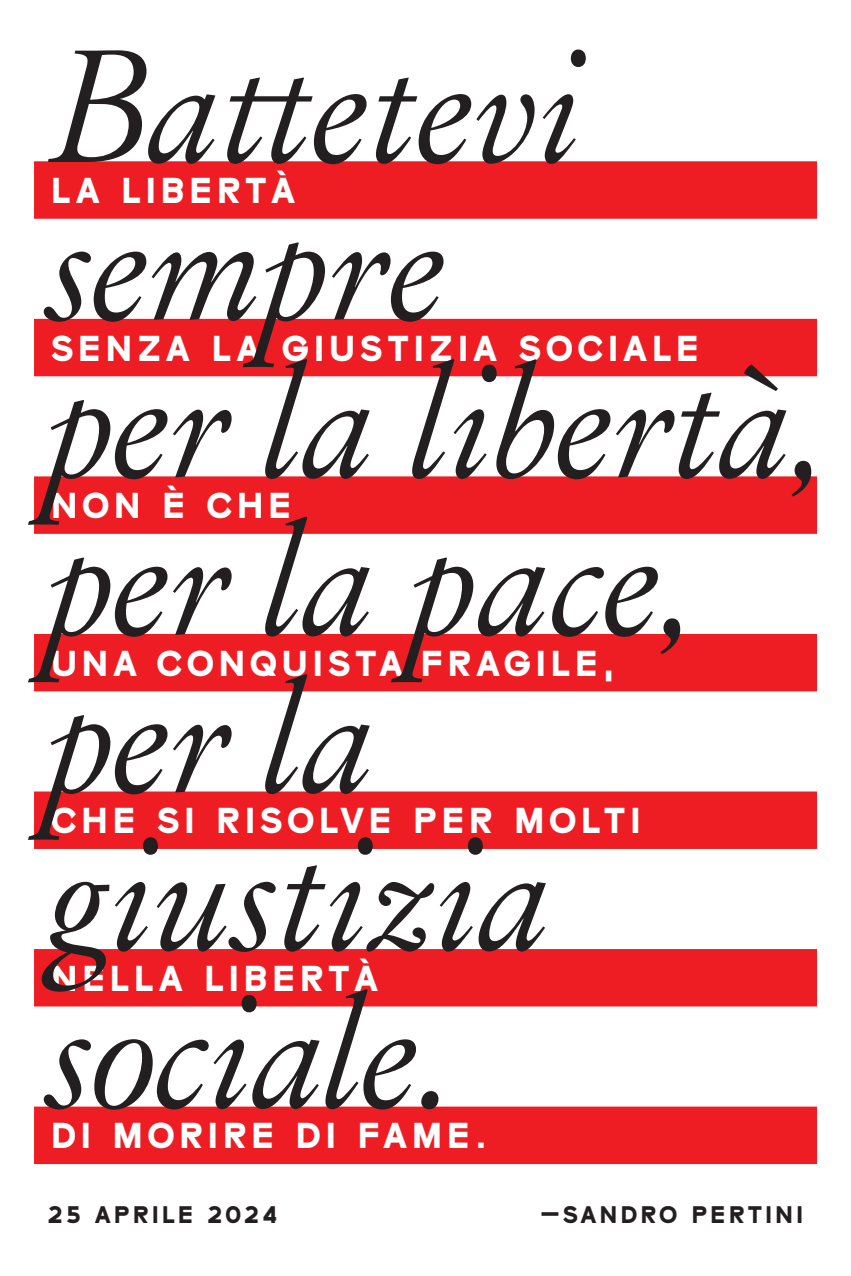
<style>
.page{position:relative;width:851px;height:1276px;background:#fff}
.page>*{position:absolute;margin:0;border:0;box-sizing:border-box;transform-origin:0 0}
.Paragraph_Style_2{font:italic 159px "Garaldo Generico";letter-spacing:-.04em;color:#231f20}
.t1{font:36px "Modulo 3 Expanded";letter-spacing:.12em;color:#fff}
.t2{font:24px "Modulo 3 Expanded";letter-spacing:.12em;color:#231f20}
</style>
<div class="page">
<div style="left:34px;top:161px;width:782px;height:58px;background:#ee1d23"></div>
<div style="left:34px;top:319px;width:782px;height:57px;background:#ee1d23"></div>
<div style="left:34px;top:476px;width:782px;height:58px;background:#ee1d23"></div>
<div style="left:34px;top:634px;width:782px;height:57px;background:#ee1d23"></div>
<div style="left:34px;top:791px;width:782px;height:58px;background:#ee1d23"></div>
<div style="left:34px;top:949px;width:782px;height:57px;background:#ee1d23"></div>
<div style="left:34px;top:1106px;width:782px;height:58px;background:#ee1d23"></div>
<p class="Paragraph_Style_2" style="left:44px;top:4px;width:540px">Battetevi</p>
<p class="t1" style="left:51px;top:171px;width:246px">LA LIBERTÀ</p>
<p class="Paragraph_Style_2" style="left:44px;top:161px;width:405px">sempre</p>
<p class="t1" style="left:51px;top:328px;width:650px">SENZA LA GIUSTIZIA SOCIALE</p>
<p class="Paragraph_Style_2" style="left:44px;top:319px;width:784px">per la libertà,</p>
<p class="t1" style="left:51px;top:486px;width:242px">NON È CHE</p>
<p class="Paragraph_Style_2" style="left:44px;top:476px;width:653px">per la pace,</p>
<p class="t1" style="left:51px;top:643px;width:566px">UNA CONQUISTA FRAGILE,</p>
<p class="Paragraph_Style_2" style="left:44px;top:634px;width:334px">per la</p>
<p class="Paragraph_Style_2" style="left:44px;top:791px;width:510px">giustizia</p>
<p class="Paragraph_Style_2" style="left:44px;top:949px;width:411px">sociale.</p>
<p class="t1" style="left:51px;top:801px;width:591px">CHE SI RISOLVE PER MOLTI</p>
<p class="t1" style="left:51px;top:958px;width:329px">NELLA LIBERTÀ</p>
<p class="t1" style="left:51px;top:1116px;width:438px">DI MORIRE DI FAME.</p>
<p class="t2" style="left:48px;top:1201px;width:231px">25 APRILE 2024</p>
<p class="t2" style="left:540px;top:1201px;width:264px">—SANDRO PERTINI</p>
</div>
